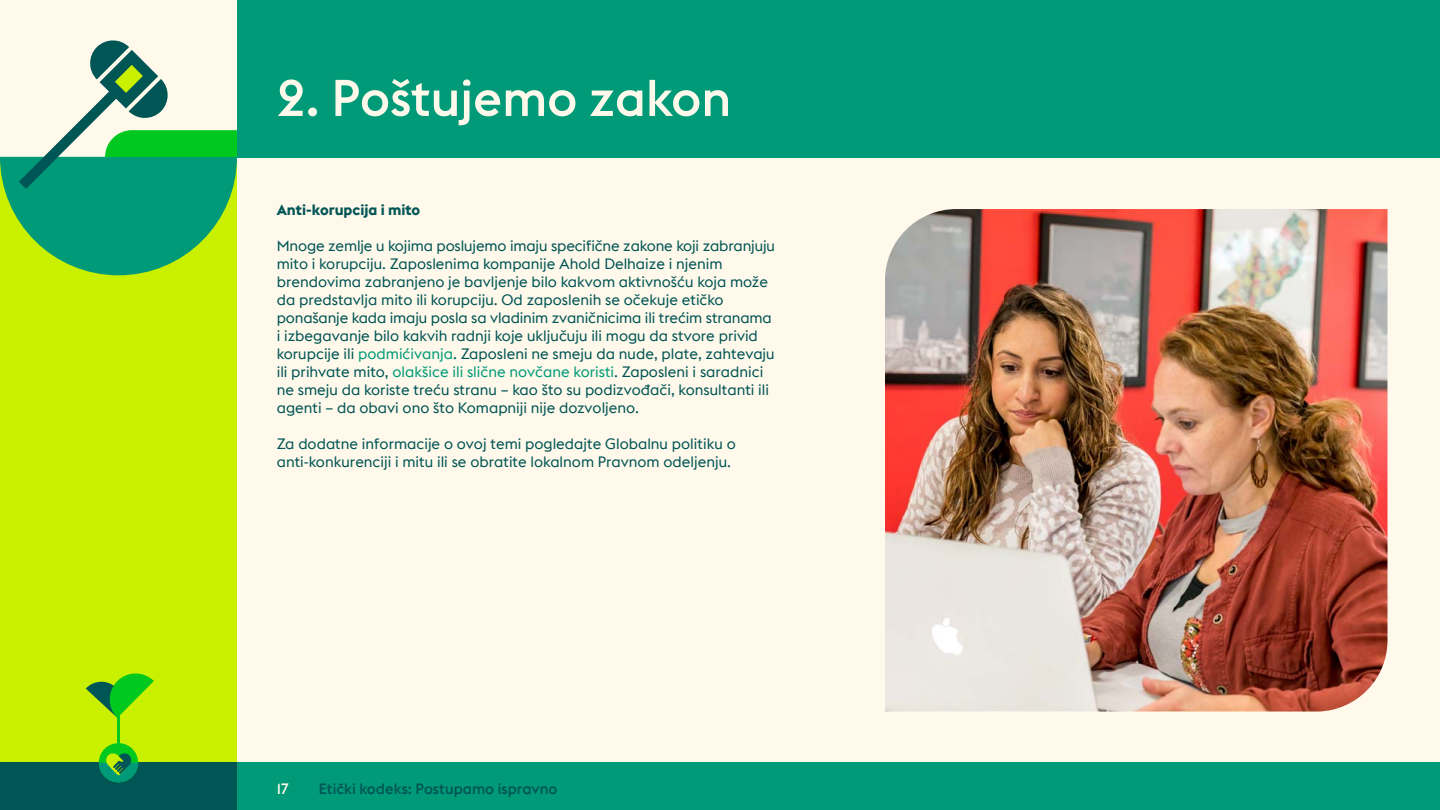
<style>
.page{position:relative;width:1440px;height:810px;background:#fff9eb}
.page>*{position:absolute;margin:0;border:0;box-sizing:border-box;transform-origin:0 0}
.t1{font:500 50.78px "Euclid Flex";color:#fff9eb}
.t2{font:15px/18px "Euclid Flex";color:#055}
.t3{font:500 15px "Euclid Flex";color:#055}
.t4{font:700 15px "Euclid Flex";color:#055}
.t5{font:500 15px "Euclid Flex";color:#fff9eb}
.s1{color:#009a78}
</style>
<div class="page">
<div style="left:0;top:158px;width:237px;height:652px;background:#c8f000"></div>
<div style="left:237px;top:0;width:1203px;height:158px;background:#009a78"></div>
<svg style="left:0;top:40px;width:237px;height:235px"></svg>
<img style="left:885px;top:209px;width:503px;height:503px">
<div style="left:202px;top:763px;width:1238px;height:47px;background:#009a78"></div>
<div style="left:0;top:763px;width:237px;height:47px;background:#055"></div>
<hr style="left:117px;top:710px;width:3px;height:33px;background:#00c81e">
<svg style="left:86px;top:673px;width:68px;height:45px"></svg>
<div style="left:99px;top:743px;width:39px;height:39px;background:#00c81e;border-radius:50%"></div>
<svg style="left:99px;top:753px;width:39px;height:29px"></svg>
<h1 class="t1" style="left:277px;top:67px;width:456px">2. Poštujemo zakon</h1>
<p class="t4" style="left:277px;top:200px;width:145px">Anti-korupcija i mito</p>
<p class="t2" style="left:277px;top:236px;width:500px">Mnoge zemlje u kojima poslujemo imaju specifične zakone koji zabranjuju mito i korupciju. Zaposlenima kompanije Ahold Delhaize i njenim brendovima zabranjeno je bavljenje bilo kakvom aktivnošću koja može da predstavlja mito ili korupciju. Od zaposlenih se očekuje etičko ponašanje kada imaju posla sa vladinim zvaničnicima ili trećim stranama i izbegavanje bilo kakvih radnji koje uključuju ili mogu da stvore privid korupcije ili <span class="s1">podmićivanja</span>. Zaposleni ne smeju da nude, plate, zahtevaju ili prihvate mito, <span class="s1">olakšice ili slične novčane koristi</span>. Zaposleni i saradnici ne smeju da koriste treću stranu – kao što su podizvođači, konsultanti ili agenti – da obavi ono što Komapniji nije dozvoljeno.</p>
<p class="t2" style="left:277px;top:434px;width:461px">Za dodatne informacije o ovoj temi pogledajte Globalnu politiku o anti-konkurenciji i mitu ili se obratite lokalnom Pravnom odeljenju.</p>
<p class="t5" style="left:277px;top:780px;width:13px">17</p>
<p class="t3" style="left:319px;top:780px;width:240px">Etički kodeks: Postupamo ispravno</p>
</div>
